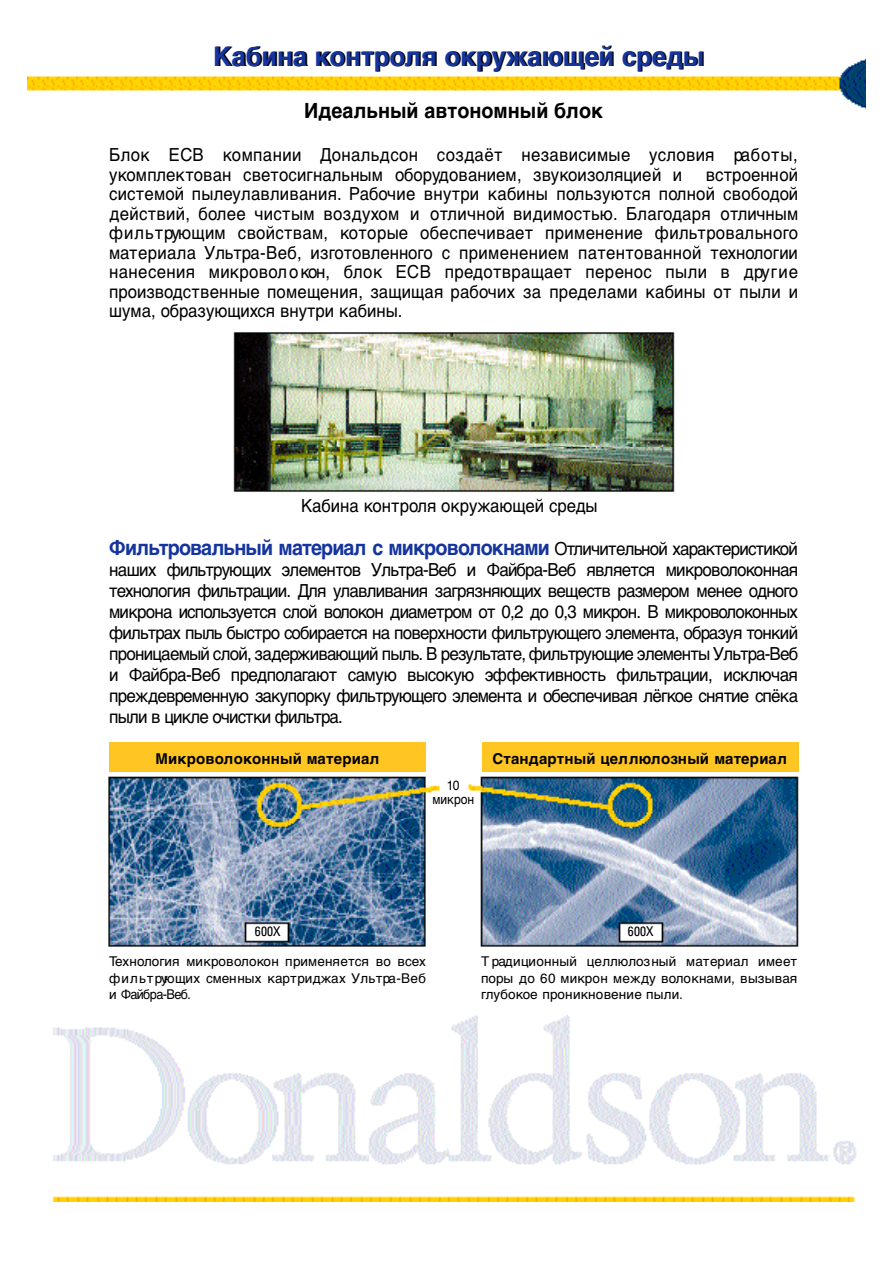
<style>
.page{position:relative;width:893px;height:1263px;background:#fff}
.page>*{position:absolute;margin:0;border:0;box-sizing:border-box;transform-origin:0 0}
.t1{font:700 27px "Helvetica Cyr";color:#000;scale:.95 1}
.t2{font:700 21px "Helvetica Cyr";letter-spacing:-.045em;color:#15349d;scale:.94 1}
.t3{font:700 21px "Helvetica Cyr";color:#000;scale:.94 1}
.t4{font:18px/19.5px "Helvetica Cyr Upright";color:#000;scale:.93 1}
.t5{font:18px/21px "Helvetica Cyr Upright";color:#000;text-align:justify;scale:.94 1}
.t6{font:700 15px "Helvetica Cyr";letter-spacing:.01em;color:#000}
.t7{font:13.5px/16.2px "Helvetica Cyr Upright";color:#000;text-align:justify}
.t8{font:13.5px/13.6px "Helvetica Cyr Upright";color:#000;text-align:center;scale:.9 1}
.t9{font:condensed 13.5px "Univers";color:#000}
.s1{font-family:"Helvetica Cyr Upright";font-weight:400;font-size:18px;color:#000}
</style>
<div class="page">
<img style="left:27px;top:59px;width:838px;height:1142px">
<div style="left:109px;top:743px;width:317px;height:29px;background:#ffc523"></div>
<div style="left:482px;top:743px;width:316px;height:29px;background:#ffc523"></div>
<h1 class="t1" style="left:215px;top:47px;width:518px">Кабина контроля окружающей среды</h1>
<p class="t3" style="left:304px;top:103px;width:320px">Идеальный автономный блок</p>
<p class="t4" style="left:109px;top:145px;width:742px">Блок ECB компании Дональдсон создаёт независимые условия ра б о т ы , у комплектован светосигнальным оборудованием, зву ко и з оляцией и</p>
<p class="t4" style="left:109px;top:165px;width:742px;text-align:justify;text-indent:596px">встроенной системой пылеулавливания. Рабочие внутри кабины пользуются полной свободой действий, более чистым воздухом и отличной видимостью. Благодаря отличным ф и л ь т рующим свойствам, которые обеспечивает применение фильтровального материала Ультра-Веб, изготовленного с применением патентованной технологии нанесения микровол о кон, блок ECB пред о т в ращает перенос пыли в дру г и е производственные помещения, защищая рабочих за пределами кабины от пыли и шума, образующихся внутри кабины.</p>
<p class="t4" style="left:301px;top:496px;width:320px">Кабина контроля окружающей среды</p>
<p class="t2" style="left:109px;top:540px;width:734px">Фильтровальный материал с микровол о к н а м и <span class="s1">О тличительной ха ра к т е р и с т и ко й</span></p>
<p class="t5" style="left:109px;top:559px;width:734px">наших фильтрующих элементов У л ь т ра-Веб и Файбра-Веб является микровол о ко н н а я т ех н ология фильтрации. Для улавливания загрязняющих веществ размером менее од н о го микрона испол ь з уется слой вол о кон диаметром от 0,2 до 0,3 микрон. В микровол о ко н н ы х ф и л ь т рах пыль быстро собирается на поверхности фильтру ю щ е го элемента, образуя тонкий проницаемый слой, задерживающий пыль. В результат е, фильтрующие элементы У л ь т ра -В е б и Файбра-Веб пред п ол а гают самую высокую эффективность фильтрации, исключая преждевременную закупорку фильтру ю щ е го элемента и обеспечивая лёгкое снятие спёка пыли в цикле очистки фильтра .</p>
<p class="t6" style="left:156px;top:753px;width:225px">М и к р о в ол о конный материал</p>
<p class="t6" style="left:492px;top:753px;width:296px">Стандартный целлюлозный материал</p>
<p class="t8" style="left:432px;top:779px;width:48px">10 микрон</p>
<p class="t9" style="left:255px;top:926px;width:27px">6 0 0 X</p>
<p class="t9" style="left:628px;top:926px;width:27px">6 0 0 X</p>
<p class="t7" style="left:109px;top:954px;width:318px">Тех н ология микровол о кон применяется во всех ф и л ь т рующих сменных картриджах У л ь т ра -В е б и Ф а й б ра -В е б.</p>
<p class="t7" style="left:481px;top:954px;width:318px">Т радиционный целлюлозный материал имеет поры до 60 микрон между волокнами, вызывая гл у б о кое проникновение пыли.</p>
</div>
